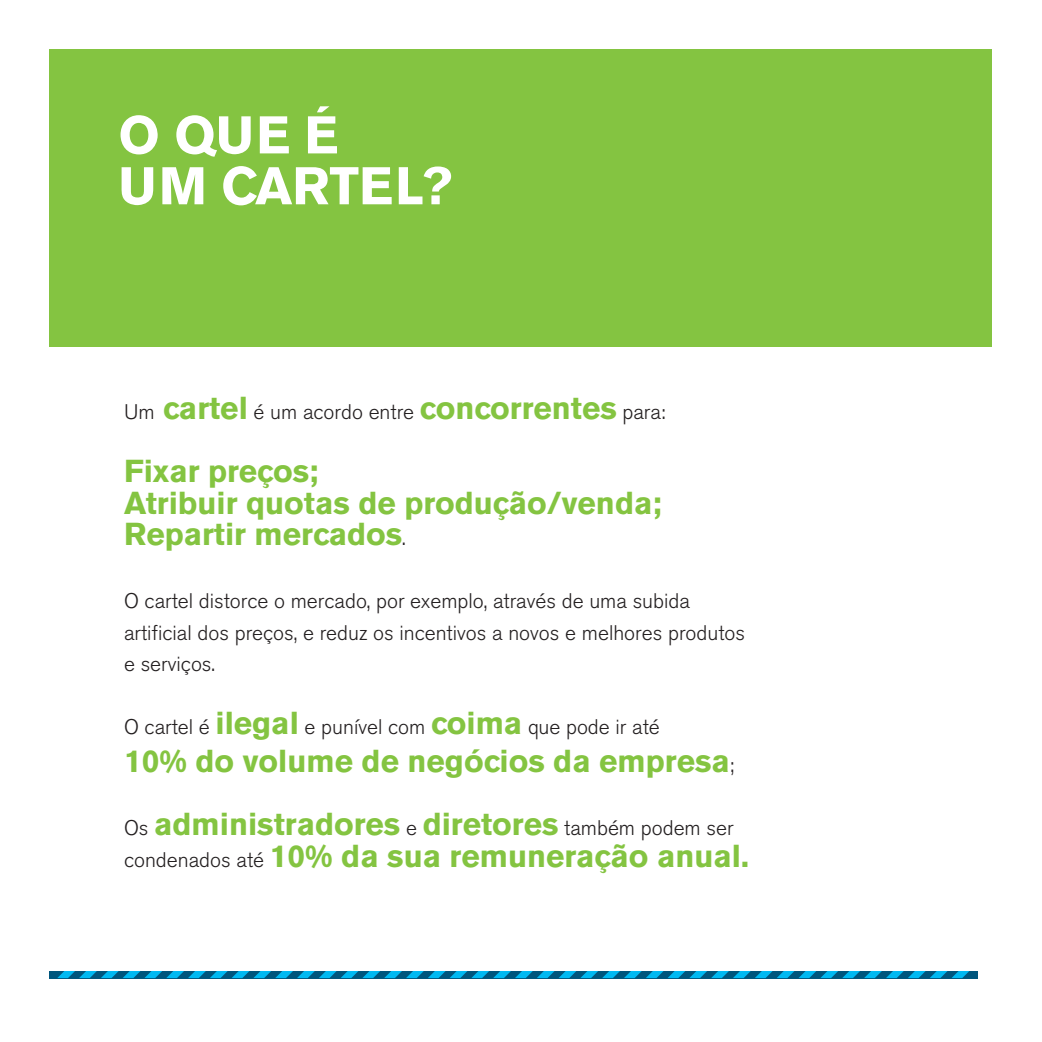
<style>
.page{position:relative;width:1042px;height:1042px;background:#fff}
.page>*{position:absolute;margin:0;border:0;box-sizing:border-box;transform-origin:0 0}
.t1{font:700 52.5px/50.9px "Akzidenz Grotesk BE";color:#fff}
.t2{font:700 31.5px/31.5px "Akzidenz Grotesk BE";color:#84c441}
.t3{font:300 21px/31.5px "Akzidenz Grotesk BE";color:#231f20}
.s1{font-weight:700;font-size:31.5px;color:#84c441}
.s2{font-weight:300;font-size:21px;color:#231f20}
</style>
<div class="page">
<div style="left:50px;top:50px;width:942px;height:297px;background:#84c441"></div>
<svg style="left:57px;top:971px;width:912px;height:7px;background:#0086b6"></svg>
<h1 class="t1" style="left:118px;top:110px;width:335px">O QUE É<br>UM CARTEL?</h1>
<p class="t3" style="left:124px;top:397px;width:543px">Um <span class="s1">cartel</span> é um acordo entre <span class="s1">concorrentes</span> para:</p>
<h2 class="t2" style="left:124px;top:456px;width:539px">Fixar preços;<br>Atribuir quotas de produção/venda;<br>Repartir mercados<span class="s2">.</span></h2>
<p class="t3" style="left:124px;top:586px;width:622px">O cartel distorce o mercado, por exemplo, através de uma subida artificial dos preços, e reduz os incentivos a novos e melhores produtos e serviços.</p>
<p class="t3" style="left:124px;top:712px;width:537px">O cartel é <span class="s1">ilegal</span> e punível com <span class="s1">coima</span> que pode ir até</p>
<h2 class="t2" style="left:124px;top:730px;width:612px;line-height:63px">10% do volume de negócios da empresa<span class="s2">;<br>Os</span> administradores <span class="s2">e</span> diretores <span class="s2">também podem ser</span></h2>
<h2 class="t2" style="left:124px;top:840px;width:626px"><span class="s2">condenados até</span> 10% da sua remuneração anual.</h2>
</div>
